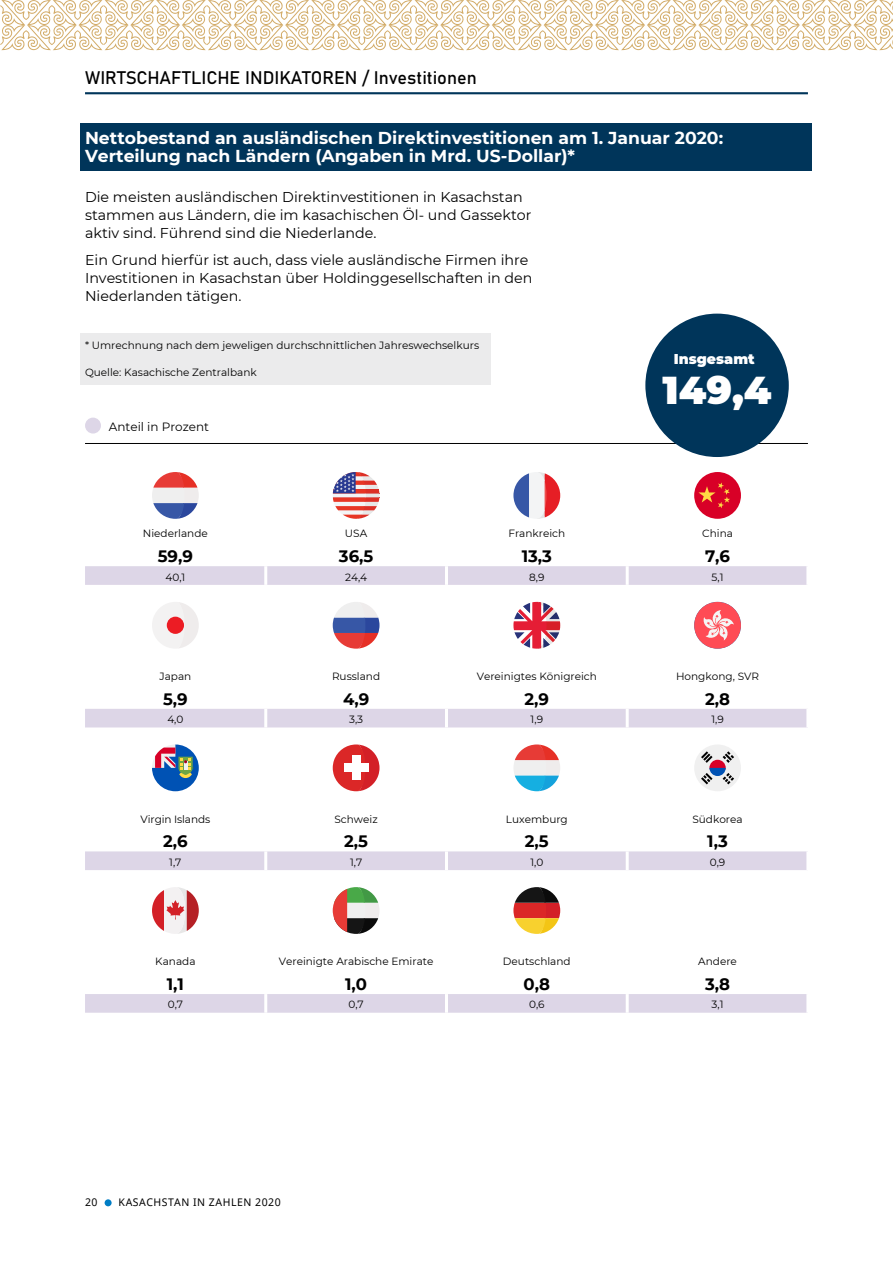
<style>
.page{position:relative;width:893px;height:1263px;background:#fff}
.page>*{position:absolute;margin:0;border:0;box-sizing:border-box;transform-origin:0 0}
.t1{font:900 38.85px "Montserrat";color:#fff}
.t2{font:18px "Bahnschrift";color:#000}
.t3{font:700 17.25px/18px "Montserrat";color:#fff}
.t4{font:700 16.5px "Montserrat";color:#000}
.t5{font:14.25px/18px "Montserrat";color:#000}
.t6{font:900 14.25px "Montserrat";color:#fff}
.t7{font:12px "Montserrat";color:#000}
.t8{font:10.5px "Montserrat";color:#000}
.t9{font:10.5px "Noto Sans";letter-spacing:.05em;color:#000}
</style>
<div class="page">
<div style="left:105px;top:1199px;width:7px;height:7px;background:#007dc5;border-radius:50%"></div>
<hr style="left:85px;top:92px;width:723px;height:2px;background:#00355a">
<svg style="left:0;top:0;width:893px;height:50px"></svg>
<div style="left:81px;top:334px;width:410px;height:51px;background:#ebebec"></div>
<div style="left:81px;top:123px;width:731px;height:48px;background:#00355a"></div>
<svg style="left:85px;top:566px;width:723px;height:447px"></svg>
<hr style="left:806px;top:566px;width:3px;height:19px;background:#fff">
<hr style="left:806px;top:709px;width:3px;height:18px;background:#fff">
<hr style="left:806px;top:851px;width:3px;height:19px;background:#fff">
<hr style="left:806px;top:994px;width:3px;height:19px;background:#fff">
<hr style="left:264px;top:566px;width:3px;height:19px;background:#fff">
<hr style="left:445px;top:566px;width:3px;height:19px;background:#fff">
<hr style="left:626px;top:566px;width:3px;height:19px;background:#fff">
<hr style="left:264px;top:709px;width:3px;height:18px;background:#fff">
<hr style="left:445px;top:709px;width:3px;height:18px;background:#fff">
<hr style="left:626px;top:709px;width:3px;height:18px;background:#fff">
<hr style="left:264px;top:851px;width:3px;height:19px;background:#fff">
<hr style="left:445px;top:851px;width:3px;height:19px;background:#fff">
<hr style="left:626px;top:851px;width:3px;height:19px;background:#fff">
<hr style="left:264px;top:994px;width:3px;height:19px;background:#fff">
<hr style="left:445px;top:994px;width:3px;height:19px;background:#fff">
<hr style="left:626px;top:994px;width:3px;height:19px;background:#fff">
<svg style="left:152px;top:472px;width:47px;height:47px"></svg>
<svg style="left:333px;top:472px;width:46px;height:47px"></svg>
<svg style="left:513px;top:472px;width:47px;height:47px"></svg>
<div style="left:694px;top:472px;width:47px;height:47px;background:#d80027;border-radius:50%"></div>
<svg style="left:698px;top:482px;width:32px;height:26px"></svg>
<svg style="left:152px;top:602px;width:47px;height:47px"></svg>
<div style="left:167px;top:617px;width:17px;height:17px;background:#ec1c24;border-radius:50%"></div>
<svg style="left:333px;top:602px;width:46px;height:47px"></svg>
<svg style="left:513px;top:602px;width:47px;height:48px"></svg>
<svg style="left:694px;top:602px;width:47px;height:47px"></svg>
<div style="left:152px;top:744px;width:47px;height:47px;background:#0052b4;border-radius:50%"></div>
<svg style="left:152px;top:744px;width:41px;height:34px"></svg>
<svg style="left:333px;top:744px;width:46px;height:47px"></svg>
<div style="left:352px;top:756px;width:8px;height:24px;background:#fff"></div>
<div style="left:344px;top:764px;width:24px;height:8px;background:#fff"></div>
<svg style="left:513px;top:744px;width:47px;height:47px"></svg>
<div style="left:694px;top:744px;width:47px;height:47px;background:#f0f0f0;border-radius:50%"></div>
<svg style="left:701px;top:751px;width:33px;height:33px"></svg>
<svg style="left:152px;top:887px;width:47px;height:48px"></svg>
<svg style="left:333px;top:887px;width:46px;height:47px"></svg>
<svg style="left:513px;top:887px;width:47px;height:47px"></svg>
<hr style="left:85px;top:443px;width:723px;height:1px;background:#000">
<div style="left:85px;top:418px;width:16px;height:15px;background:#ddd6e7;border-radius:50%"></div>
<div style="left:645px;top:314px;width:144px;height:143px;background:#00355a;border-radius:50%"></div>
<h2 class="t2" style="left:85px;top:66px;width:393px">WIRTSCHAFTLICHE INDIKATOREN / Investitionen</h2>
<h3 class="t3" style="left:85px;top:128px;width:640px">Nettobestand an ausländischen Direktinvestitionen am 1. Januar 2020:<br>Verteilung nach Ländern (Angaben in Mrd. US-Dollar)*</h3>
<h3 class="t5" style="left:85px;top:188px;width:448px">Die meisten ausländischen Direktinvestitionen in Kasachstan stammen aus Ländern, die im kasachischen Öl- und Gassektor aktiv sind. Führend sind die Niederlande.</h3>
<h3 class="t5" style="left:85px;top:250px;width:449px">Ein Grund hierfür ist auch, dass viele ausländische Firmen ihre<br>Investitionen in Kasachstan über Holdinggesellschaften in den<br>Niederlanden tätigen.</h3>
<p class="t8" style="left:85px;top:338px;width:396px">* Umrechnung nach dem jeweligen durchschnittlichen Jahreswechselkurs</p>
<p class="t8" style="left:85px;top:365px;width:173px">Quelle: Kasachische Zentralbank</p>
<h3 class="t6" style="left:674px;top:348px;width:82px">Insgesamt</h3>
<h1 class="t1" style="left:663px;top:361px;width:110px">149,4</h1>
<p class="t7" style="left:109px;top:419px;width:102px">Anteil in Prozent</p>
<p class="t8" style="left:143px;top:526px;width:66px">Niederlande</p>
<p class="t8" style="left:345px;top:526px;width:24px">USA</p>
<p class="t8" style="left:508px;top:526px;width:58px">Frankreich</p>
<p class="t8" style="left:702px;top:526px;width:32px">China</p>
<h3 class="t4" style="left:158px;top:544px;width:37px">59,9</h3>
<h3 class="t4" style="left:339px;top:544px;width:36px">36,5</h3>
<h3 class="t4" style="left:522px;top:544px;width:32px">13,3</h3>
<h3 class="t4" style="left:705px;top:544px;width:27px">7,6</h3>
<p class="t8" style="left:165px;top:570px;width:21px">40,1</p>
<p class="t8" style="left:345px;top:570px;width:24px">24,4</p>
<p class="t8" style="left:529px;top:570px;width:17px">8,9</p>
<p class="t8" style="left:712px;top:570px;width:13px">5,1</p>
<p class="t8" style="left:159px;top:669px;width:33px">Japan</p>
<p class="t8" style="left:332px;top:669px;width:50px">Russland</p>
<p class="t8" style="left:477px;top:669px;width:122px">Vereinigtes Königreich</p>
<p class="t8" style="left:676px;top:669px;width:84px">Hongkong, SVR</p>
<h3 class="t4" style="left:163px;top:687px;width:26px">5,9</h3>
<h3 class="t4" style="left:343px;top:687px;width:28px">4,9</h3>
<h3 class="t4" style="left:525px;top:687px;width:26px">2,9</h3>
<h3 class="t4" style="left:705px;top:687px;width:26px">2,8</h3>
<p class="t8" style="left:167px;top:712px;width:18px">4,0</p>
<p class="t8" style="left:349px;top:712px;width:16px">3,3</p>
<p class="t8" style="left:531px;top:712px;width:14px">1,9</p>
<p class="t8" style="left:711px;top:712px;width:14px">1,9</p>
<p class="t8" style="left:141px;top:812px;width:71px">Virgin Islands</p>
<p class="t8" style="left:334px;top:812px;width:45px">Schweiz</p>
<p class="t8" style="left:506px;top:812px;width:63px">Luxemburg</p>
<p class="t8" style="left:692px;top:812px;width:52px">Südkorea</p>
<h3 class="t4" style="left:163px;top:829px;width:26px">2,6</h3>
<h3 class="t4" style="left:344px;top:829px;width:25px">2,5</h3>
<h3 class="t4" style="left:525px;top:829px;width:25px">2,5</h3>
<h3 class="t4" style="left:707px;top:829px;width:22px">1,3</h3>
<p class="t8" style="left:169px;top:855px;width:14px">1,7</p>
<p class="t8" style="left:350px;top:855px;width:14px">1,7</p>
<p class="t8" style="left:530px;top:855px;width:14px">1,0</p>
<p class="t8" style="left:710px;top:855px;width:17px">0,9</p>
<p class="t8" style="left:155px;top:954px;width:42px">Kanada</p>
<p class="t8" style="left:279px;top:954px;width:156px">Vereinigte Arabische Emirate</p>
<p class="t8" style="left:503px;top:954px;width:69px">Deutschland</p>
<p class="t8" style="left:698px;top:954px;width:40px">Andere</p>
<h3 class="t4" style="left:167px;top:972px;width:19px">1,1</h3>
<h3 class="t4" style="left:345px;top:972px;width:23px">1,0</h3>
<h3 class="t4" style="left:524px;top:972px;width:28px">0,8</h3>
<h3 class="t4" style="left:705px;top:972px;width:26px">3,8</h3>
<p class="t8" style="left:168px;top:997px;width:17px">0,7</p>
<p class="t8" style="left:348px;top:997px;width:17px">0,7</p>
<p class="t8" style="left:529px;top:997px;width:17px">0,6</p>
<p class="t8" style="left:712px;top:997px;width:13px">3,1</p>
<p class="t9" style="left:85px;top:1195px;width:14px">20</p>
<p class="t9" style="left:119px;top:1195px;width:164px">KASACHSTAN IN ZAHLEN 2020</p>
</div>
